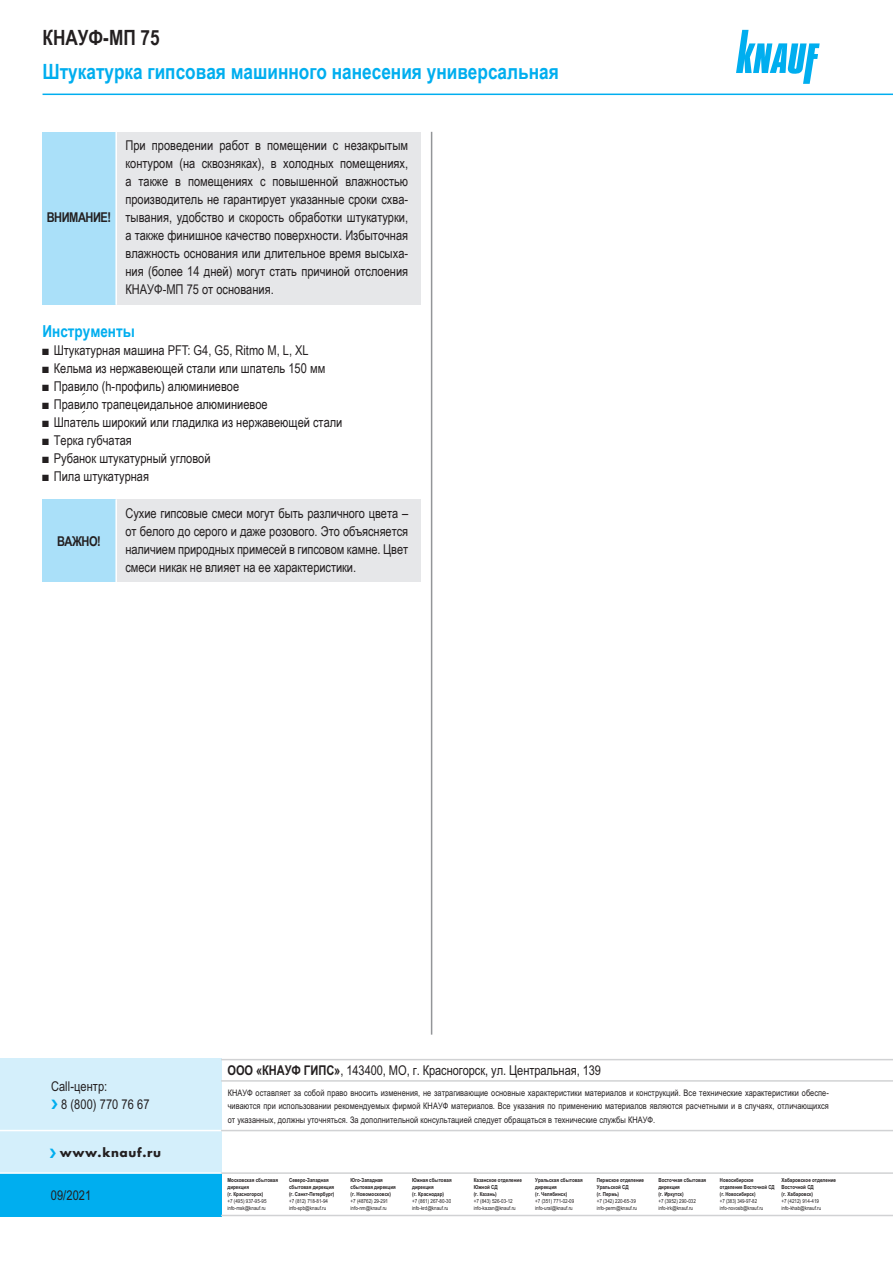
<style>
.page{position:relative;width:893px;height:1263px;background:#fff}
.page>*{position:absolute;margin:0;border:0;box-sizing:border-box;transform-origin:0 0}
.t1{font:700 21px "Arial Narrow";color:#00aeef}
.t2{font:700 21px "Arial Narrow";color:#231f20}
.t3{font:700 16.5px "Arial Narrow";color:#00aeef}
.t4{font:13.5px/18px "Arial Narrow";color:#231f20;text-align:justify}
.t5{font:700 13.5px "Arial Narrow";letter-spacing:-.035em;color:#231f20}
.t6{font:700 13.5px "Futura PT";letter-spacing:.045em;color:#231f20}
.t7{font:9px/13.5px "Arial Narrow";letter-spacing:.005em;color:#231f20;text-align:justify}
.t8{font:700 5.55px/7.2px "Arial Narrow";color:#231f20}
.t9{font:5.55px/7.2px "Arial Narrow";color:#231f20}
.t10{font:700 5.55px/7.2px "Arial Narrow";color:#231f20;scale:.95 1}
.t11{font:5.55px/7.2px "Arial Narrow";color:#231f20;scale:.95 1}
.s1{font-weight:700}
.s2{color:#00aeef}
</style>
<div class="page">
<hr style="left:43px;top:94px;width:850px;height:1px;background:#00aeef">
<hr style="left:431px;top:132px;width:1px;height:903px;background:#939598">
<svg style="left:736px;top:30px;width:84px;height:54px"></svg>
<div style="left:43px;top:132px;width:73px;height:173px;background:#aae0f9"></div>
<div style="left:116px;top:132px;width:305px;height:173px;background:#e6e7e9"></div>
<hr style="left:115px;top:132px;width:2px;height:173px;background:#fff">
<div style="left:43px;top:499px;width:73px;height:83px;background:#aae0f9"></div>
<div style="left:116px;top:499px;width:305px;height:83px;background:#e6e7e9"></div>
<hr style="left:115px;top:499px;width:2px;height:83px;background:#fff">
<div style="left:0;top:1059px;width:221px;height:114px;background:#d4effb"></div>
<div style="left:0;top:1173px;width:221px;height:43px;background:#00aeef"></div>
<hr style="left:0;top:1130px;width:223px;height:1px;background:#fff">
<hr style="left:0;top:1172px;width:223px;height:2px;background:#fff">
<hr style="left:221px;top:1215px;width:672px;height:1px;background:#d1d2d4">
<hr style="left:221px;top:1059px;width:672px;height:1px;background:#d1d2d4">
<hr style="left:221px;top:1080px;width:672px;height:2px;background:#d1d2d4">
<hr style="left:221px;top:1172px;width:672px;height:2px;background:#d1d2d4">
<hr style="left:221px;top:1130px;width:672px;height:1px;background:#d1d2d4">
<h1 class="t2" style="left:43px;top:22px;width:119px">КНАУФ-МП 75</h1>
<h1 class="t1" style="left:43px;top:56px;width:518px">Штукатурка гипсовая машинного нанесения универсальная</h1>
<p class="t4" style="left:125px;top:136px;width:284px">При проведении работ в помещении с незакрытым контуром (на сквозняках), в холодных помещениях, а также в помещениях с повышенной влажностью производитель не гарантирует указанные сроки схва&shy;тывания, удобство и скорость обработки штукатурки, а также финишное качество поверхности. Избыточная влажность основания или длительное время высыха&shy;ния (более 14 дней) могут стать причиной отслоения КНАУФ-МП 75 от основания.</p>
<p class="t3" style="left:43px;top:319px;width:94px">Инструменты</p>
<p class="t4" style="left:43px;top:341px;width:268px">■ Штукатурная машина PFT: G4, G5, Ritmo M, L, XL</p>
<p class="t4" style="left:43px;top:359px;width:284px">■ Кельма из нержавеющей стали или шпатель 150 мм</p>
<p class="t4" style="left:43px;top:377px;width:198px">■ Правило (h-профиль) алюминиевое</p>
<p class="t4" style="left:43px;top:395px;width:227px">■ Правило трапецеидальное алюминиевое</p>
<p class="t4" style="left:43px;top:413px;width:301px">■ Шпатель широкий или гладилка из нержавеющей стали</p>
<p class="t4" style="left:43px;top:431px;width:91px">■ Терка губчатая</p>
<p class="t4" style="left:43px;top:449px;width:170px">■ Рубанок штукатурный угловой</p>
<p class="t4" style="left:43px;top:467px;width:108px">■ Пила штукатурная</p>
<p class="t5" style="left:47px;top:207px;width:66px">ВНИМАНИЕ!</p>
<p class="t5" style="left:57px;top:531px;width:45px">ВАЖНО!</p>
<p class="t4" style="left:125px;top:503px;width:284px">Сухие гипсовые смеси могут быть различного цвета – от белого до серого и даже розового. Это объясняется наличием природных примесей в гипсовом камне. Цвет смеси никак не влияет на ее характеристики.</p>
<p class="t4" style="left:227px;top:1060px;width:375px"><span class="s1">ООО «КНАУФ ГИПС»</span>, 143400, МО, г. Красногорск, ул. Центральная, 139</p>
<p class="t4" style="left:51px;top:1076px;width:100px">Сall-центр:<br><span class="s2">❯</span> 8 (800) 770 76 67</p>
<p class="t6" style="left:50px;top:1143px;width:113px"><span class="s2">❯</span> www.knauf.ru</p>
<p class="t4" style="left:51px;top:1185px;width:42px">09/2021</p>
<p class="t7" style="left:228px;top:1085px;width:603px">КНАУФ оставляет за собой право вносить изменения, не затрагивающие основные характеристики материалов и конструкций. Все технические характеристики обеспе&shy;чиваются при использовании рекомендуемых фирмой КНАУФ материалов. Все указания по применению материалов являются расчетными и в случаях, отличающихся от указанных, должны уточняться. За дополнительной консультацией следует обращаться в технические службы КНАУФ.</p>
<p class="t8" style="left:227px;top:1176px;width:52px">Московская сбытовая дирекция<br>(г. Красногорск)</p>
<p class="t9" style="left:227px;top:1197px;width:41px">+7 (495) 937-95-95 info-msk@knauf.ru</p>
<p class="t8" style="left:289px;top:1176px;width:47px">Северо-Западная сбытовая дирекция (г. Санкт-Петербург)</p>
<p class="t9" style="left:289px;top:1197px;width:41px">+7 (812) 718-81-94 info-spb@knauf.ru</p>
<p class="t8" style="left:351px;top:1176px;width:47px">Юго-Западная сбытовая дирекция (г. Новомосковск)</p>
<p class="t9" style="left:351px;top:1197px;width:39px">+7 (48762) 29-291 info-nm@knauf.ru</p>
<p class="t8" style="left:412px;top:1176px;width:41px">Южная сбытовая дирекция<br>(г. Краснодар)</p>
<p class="t9" style="left:412px;top:1197px;width:41px">+7 (861) 267-80-30 info-krd@knauf.ru</p>
<p class="t8" style="left:474px;top:1176px;width:50px">Казанское отделение<br>Южной СД<br>(г. Казань)</p>
<p class="t9" style="left:474px;top:1197px;width:44px">+7 (843) 526-03-12 info-kazan@knauf.ru</p>
<p class="t8" style="left:535px;top:1176px;width:49px">Уральская сбытовая дирекция<br>(г. Челябинск)</p>
<p class="t9" style="left:535px;top:1197px;width:41px">+7 (351) 771-02-09 info-ural@knauf.ru</p>
<p class="t8" style="left:597px;top:1176px;width:49px">Пермское отделение<br>Уральской СД<br>(г. Пермь)</p>
<p class="t9" style="left:597px;top:1197px;width:42px">+7 (342) 220-65-39 info-perm@knauf.ru</p>
<p class="t8" style="left:658px;top:1176px;width:49px">Восточная сбытовая дирекция<br>(г. Иркутск)</p>
<p class="t9" style="left:658px;top:1197px;width:39px">+7 (3952) 290-032 info-irk@knauf.ru</p>
<p class="t10" style="left:720px;top:1176px;width:59px">Новосибирское отделение Восточной СД (г. Новосибирск)</p>
<p class="t11" style="left:720px;top:1197px;width:47px">+7 (383) 349-97-82 info-novosib@knauf.ru</p>
<p class="t8" style="left:781px;top:1176px;width:56px">Хабаровское отделение<br>Восточной СД<br>(г. Хабаровск)</p>
<p class="t9" style="left:781px;top:1197px;width:41px">+7 (4212) 914-419 info-khab@knauf.ru</p>
</div>
